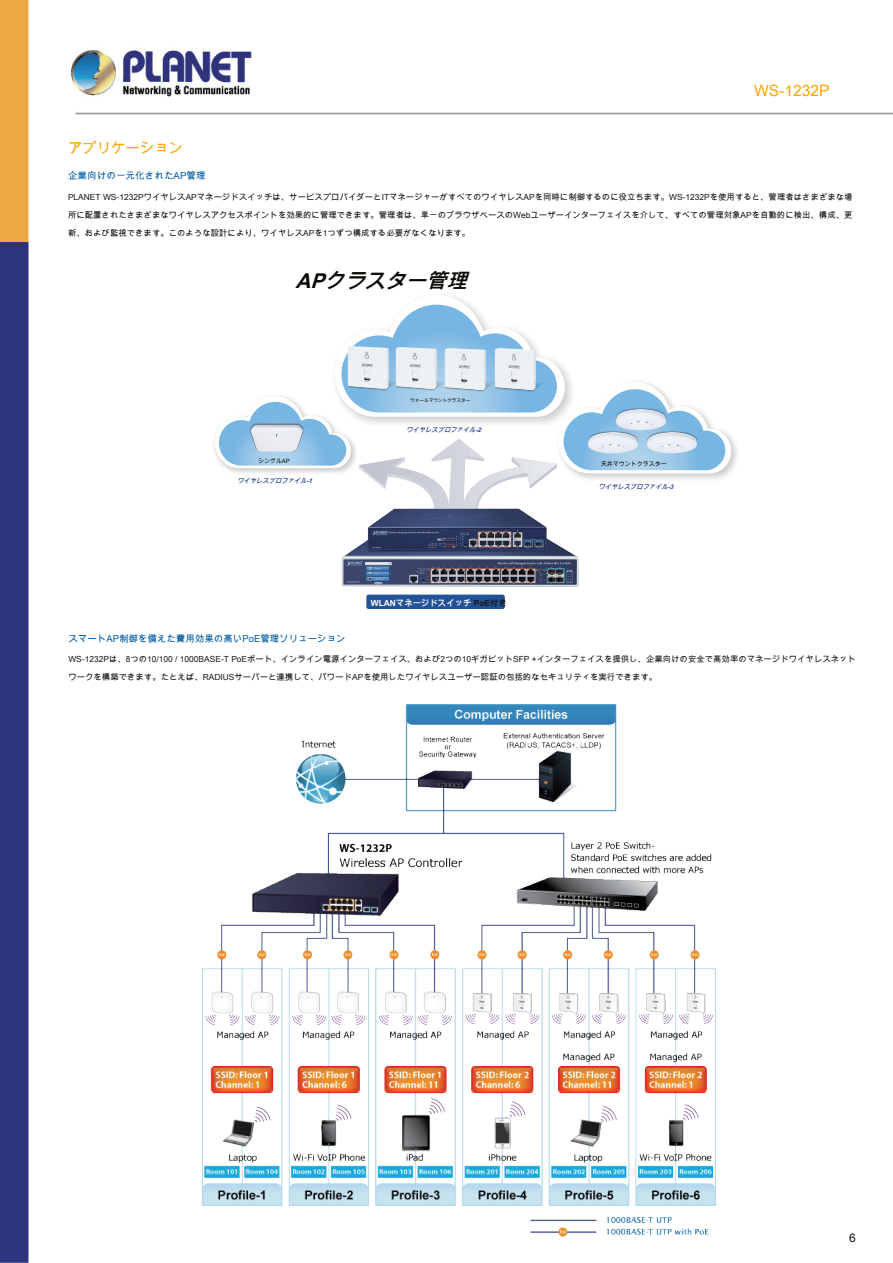
<style>
.page{position:relative;width:893px;height:1263px;background:#fff}
.page>*{position:absolute;margin:0;border:0;box-sizing:border-box;transform-origin:0 0}
.t1{font:italic 700 20.4px "Arial Unicode MS";color:#0b0b05}
.t2{font:15.6px "Arial Unicode MS";color:#fca400}
.t3{font:14.4px "Arial Unicode MS";color:#fca400}
.t4{font:12px "Arial Unicode MS";color:#171615}
.t5{font:9.6px "Arial Unicode MS";color:#005aa0}
.t6{font:9.45px "Arial Unicode MS";color:#005aa0}
.t7{font:8.4px/18px "Arial Unicode MS";color:#171615;text-align:justify}
.t8{font:700 8.4px "Arial Unicode MS";color:#fff}
.t9{font:italic 700 6.3px "Arial Unicode MS";color:#28448d}
.t10{font:6px "Arial Unicode MS";color:#0b0b05}
.t11{font:5.85px "Arial Unicode MS";color:#0b0b05}
.t12{font:4.65px "Arial Unicode MS";color:#0b0b05}
.s1{color:#171615}
</style>
<div class="page">
<img style="left:0;top:0;width:893px;height:1263px">
<img style="left:210px;top:392px;width:5px;height:86px">
<img style="left:326px;top:288px;width:254px;height:7px">
<img style="left:731px;top:376px;width:12px;height:110px">
<svg style="left:215px;top:295px;width:516px;height:254px"></svg>
<img style="left:246px;top:420px;width:62px;height:34px">
<img style="left:612px;top:405px;width:57px;height:29px">
<img style="left:644px;top:428px;width:57px;height:29px">
<img style="left:585px;top:428px;width:57px;height:29px">
<img style="left:441px;top:344px;width:49px;height:50px">
<img style="left:490px;top:344px;width:66px;height:50px">
<img style="left:391px;top:343px;width:66px;height:50px">
<img style="left:343px;top:343px;width:67px;height:49px">
<div style="left:366px;top:595px;width:139px;height:14px;background:#225297;border-radius:2px"></div>
<img style="left:335px;top:490px;width:250px;height:112px">
<img style="left:201px;top:705px;width:515px;height:531px">
<h2 class="t2" style="left:754px;top:80px;width:77px">WS-1232P</h2>
<h3 class="t3" style="left:68px;top:138px;width:117px">アプリケーション</h3>
<p class="t5" style="left:68px;top:169px;width:139px">企業向けの一元化されたAP管理</p>
<p class="t7" style="left:68px;top:187px;width:786px">PLANET WS-1232PワイヤレスAPマネージドスイッチは、サービスプロバイダーとITマネージャーがすべてのワイヤレスAPを同時に制御するのに役立ちます。WS-1232Pを使用すると、管理者はさまざまな場所に配置されたさまざまなワイヤレスアクセスポイントを効果的に管理できます。管理者は、単一のブラウザベースのWebユーザーインターフェイスを介して、すべての管理対象APを自動的に検出、構成、更新、および監視できます。このような設計により、ワイヤレスAPを1つずつ構成する必要がなくなります。</p>
<h1 class="t1" style="left:296px;top:266px;width:181px">APクラスター管理</h1>
<p class="t11" style="left:259px;top:457px;width:32px">シングルAP</p>
<p class="t9" style="left:237px;top:476px;width:79px">ワイヤレスプロファイル-1</p>
<p class="t12" style="left:410px;top:397px;width:62px">ウォールマウントクラスター</p>
<p class="t9" style="left:406px;top:425px;width:79px">ワイヤレスプロファイル-2</p>
<p class="t8" style="left:371px;top:597px;width:138px">WLANマネージドスイッチ <span class="s1">PoE付き</span></p>
<p class="t10" style="left:601px;top:459px;width:67px">天井マウントクラスター</p>
<p class="t9" style="left:599px;top:482px;width:79px">ワイヤレスプロファイル-3</p>
<p class="t6" style="left:68px;top:631px;width:279px">スマートAP制御を備えた費用効果の高いPoE管理ソリューション</p>
<p class="t7" style="left:68px;top:649px;width:789px">WS-1232Pは、8つの10/100 / 1000BASE-T PoEポート、インライン電源インターフェイス、および2つの10ギガビットSFP +インターフェイスを提供し、企業向けの安全で高効率のマネージドワイヤレスネットワークを構築できます。たとえば、RADIUSサーバーと連携して、パワードAPを使用したワイヤレスユーザー認証の包括的なセキュリティを実行できます。</p>
<h3 class="t4" style="left:849px;top:1229px;width:8px">6</h3>
</div>
